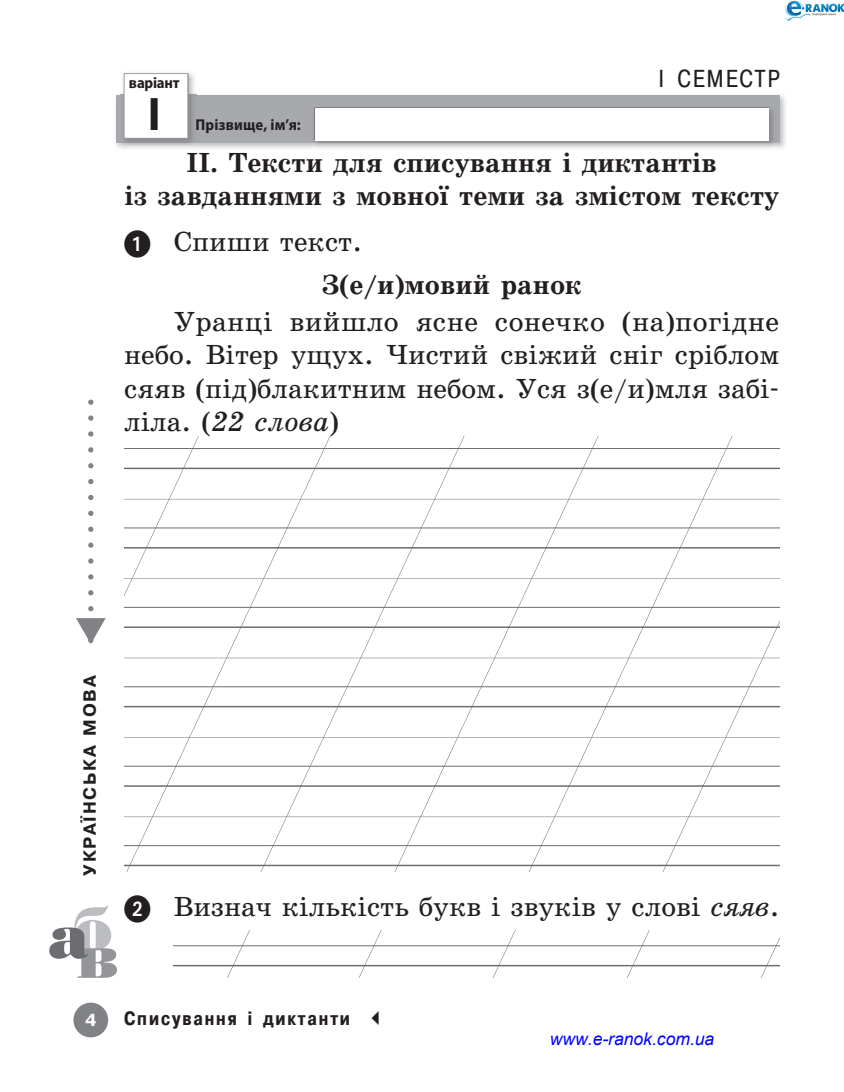
<style>
.page{position:relative;width:844px;height:1092px;background:#fff}
.page>*{position:absolute;margin:0;border:0;box-sizing:border-box;transform-origin:0 0}
.t1{font:700 semi-condensed 47.25px "Myriad Pro";color:#231f20}
.t2{font:28px/33.6px "School";color:#231f20;text-align:justify}
.t3{font:700 28px/33.2px "School";color:#231f20;text-align:center}
.t4{font:24.5px "Pragmatica Cond C";letter-spacing:.135em;color:#231f20}
.t5{font:700 19.25px "Pragmatica Cond C";letter-spacing:.1em;color:#231f20}
.t6{font:italic 17.5px "Arial";color:#00f}
.t7{font:700 17.5px "Pragmatica C";letter-spacing:.1em;color:#231f20}
.t8{font:700 17.5px "Pragmatica C";color:#fff}
.t9{font:700 semi-condensed 15.75px "Myriad Pro";letter-spacing:.01em;color:#231f20}
.t10{font:700 semi-condensed 15.75px "Myriad Pro";letter-spacing:-.015em;color:#231f20}
.s1{font-family:"European Pi One";font-weight:400}
.s2{font-weight:400}
.s3{font-style:italic}
.s4{font-family:"European Pi One"}
</style>
<div class="page">
<div style="left:73px;top:1002px;width:35px;height:35px;background:#808285;border-radius:50%"></div>
<svg style="left:76px;top:399px;width:30px;height:245px"></svg>
<svg style="left:49px;top:905px;width:68px;height:72px"></svg>
<svg style="left:773px;top:467px;width:6px;height:2px"></svg>
<svg style="left:264px;top:437px;width:509px;height:379px"></svg>
<svg style="left:399px;top:527px;width:380px;height:289px"></svg>
<svg style="left:240px;top:816px;width:539px;height:55px"></svg>
<svg style="left:124px;top:437px;width:116px;height:434px"></svg>
<img style="left:115px;top:94px;width:671px;height:55px">
<div style="left:116px;top:95px;width:663px;height:48px;background:#a8a9ad"></div>
<img style="left:121px;top:72px;width:75px;height:75px">
<img style="left:121px;top:95px;width:75px;height:48px">
<div style="left:124px;top:73px;width:64px;height:67px;background:#fff"></div>
<img style="left:312px;top:107px;width:464px;height:41px">
<div style="left:314px;top:107px;width:454px;height:34px;background:#fff"></div>
<svg style="left:174px;top:930px;width:605px;height:47px"></svg>
<img style="left:783px;top:0;width:60px;height:21px">
<p class="t10" style="left:129px;top:72px;width:52px">варіант</p>
<h1 class="t1" style="left:148px;top:83px;width:14px">І</h1>
<p class="t9" style="left:195px;top:115px;width:107px">Прізвище, ім’я:</p>
<p class="t4" style="left:658px;top:64px;width:121px">І семестр</p>
<p class="t3" style="left:124px;top:147px;width:655px">II. Тексти для списування і диктантів<br>із завданнями з мовної теми за змістом тексту</p>
<p class="t3" style="left:322px;top:221px;width:261px;line-height:43.8px;text-align:left;text-indent:-198px"><span class="s1">1</span> <span class="s2">Спиши текст.<br></span>З(е/и)мовий ранок</p>
<p class="t2" style="left:124px;top:305px;width:656px;text-indent:50px">Уранці вийшло ясне сонечко (на)погідне небо. Вітер ущух. Чистий свіжий сніг сріблом сяяв (під)блакитним небом. Уся з(е/и)мля забі&shy;ліла. (<span class="s3">22 слова</span>)</p>
<p class="t7" style="left:80px;top:875px;width:202px;rotate:-90deg">українська мова</p>
<p class="t2" style="left:124px;top:890px;width:656px"><span class="s4">2</span> Визнач кількість букв і звуків у слові <span class="s3">сяяв</span>.</p>
<p class="t8" style="left:85px;top:1010px;width:13px">4</p>
<p class="t5" style="left:124px;top:1007px;width:243px">Списуванняf іf диктантиf f</p>
<p class="t6" style="left:549px;top:1026px;width:166px">www.e-ranok.com.ua</p>
</div>
